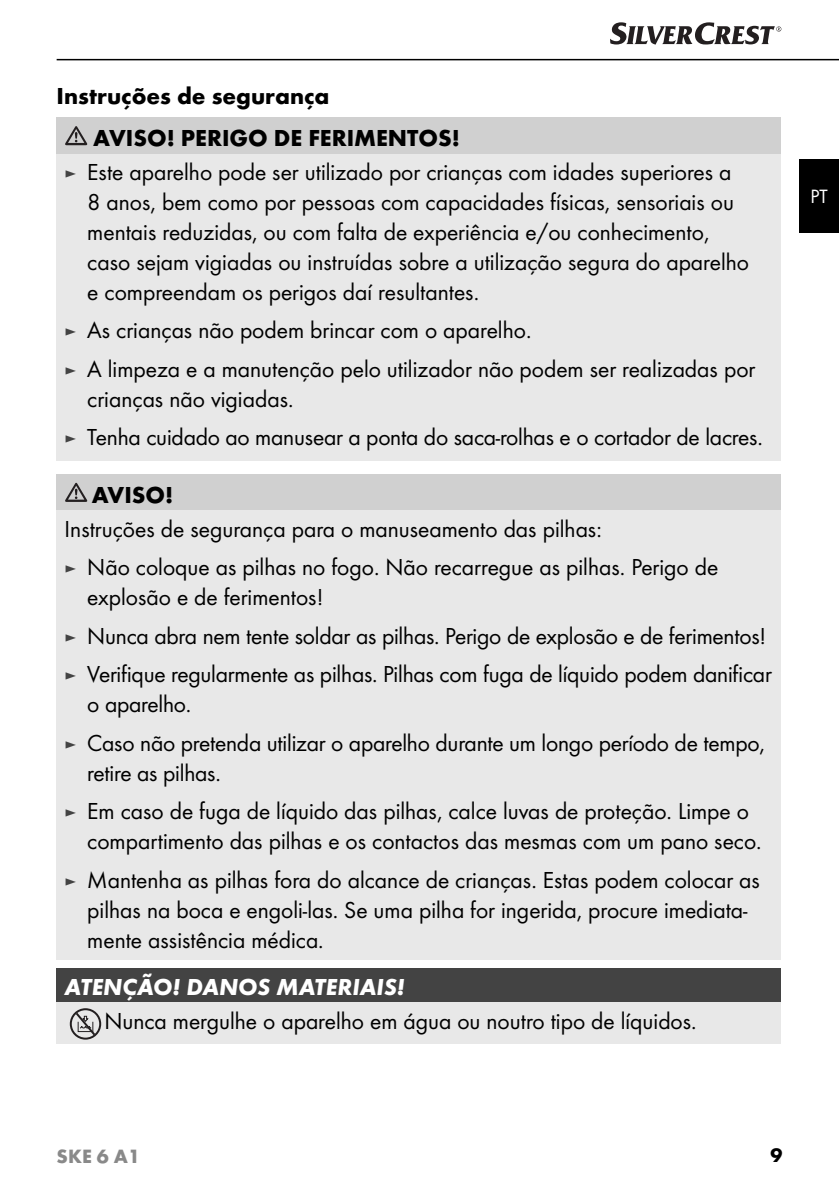
<style>
.page{position:relative;width:839px;height:1191px;background:#fff}
.page>*{position:absolute;margin:0;border:0;box-sizing:border-box;transform-origin:0 0}
.t1{font:24px/38.6px "Futura Boo";color:#000}
.t2{font:700 24px/41.8px "Futura";color:#000}
.t3{font:italic 700 24px "Futura";color:#fff}
.t4{font:700 20px "Futura";color:#898989}
.t5{font:20px "Futura Boo";color:#fff}
.t6{font:700 20px "Futura";color:#000}
.s1{font-size:18px;color:#434343}
</style>
<div class="page">
<div style="left:799px;top:159px;width:40px;height:74px;background:#000"></div>
<hr style="left:57px;top:59px;width:782px;height:1px;background:#000">
<svg style="left:610px;top:22px;width:171px;height:23px"></svg>
<div style="left:57px;top:118px;width:724px;height:36px;background:#d0d0d0"></div>
<div style="left:57px;top:154px;width:724px;height:307px;background:#e8e8e8"></div>
<svg style="left:65px;top:126px;width:22px;height:19px"></svg>
<div style="left:57px;top:474px;width:724px;height:37px;background:#d0d0d0"></div>
<div style="left:57px;top:511px;width:724px;height:449px;background:#e8e8e8"></div>
<svg style="left:65px;top:483px;width:22px;height:19px"></svg>
<div style="left:57px;top:968px;width:724px;height:35px;background:#434343"></div>
<div style="left:57px;top:1003px;width:724px;height:41px;background:#e8e8e8"></div>
<div style="left:70px;top:1008px;width:31px;height:31px;border:2px solid #231f20;border-radius:50%"></div>
<svg style="left:74px;top:1010px;width:23px;height:27px"></svg>
<p class="t2" style="left:93px;top:77px;width:368px;text-indent:-37px">Instruções de segurança<br>AVISO! PERIGO DE FERIMENTOS!</p>
<p class="t1" style="left:87px;top:158px;width:663px;line-height:30px;text-indent:-23px"><span class="s1">►</span> Este aparelho pode ser utilizado por crianças com idades superiores a 8 anos, bem como por pessoas com capacidades físicas, sensoriais ou mentais reduzidas, ou com falta de experiência e/ou conhecimento, caso sejam vigiadas ou instruídas sobre a utilização segura do aparelho e compreendam os perigos daí resultantes.</p>
<p class="t1" style="left:65px;top:312px;width:692px"><span class="s1">►</span> As crianças não podem brincar com o aparelho.<br><span class="s1">►</span> A limpeza e a manutenção pelo utilizador não podem ser realizadas por</p>
<p class="t1" style="left:65px;top:381px;width:700px;text-indent:23px">crianças não vigiadas.<br><span class="s1">►</span> Tenha cuidado ao manusear a ponta do saca-rolhas e o cortador de lacres.</p>
<p class="t2" style="left:92px;top:476px;width:83px">AVISO!</p>
<p class="t1" style="left:65px;top:511px;width:655px">Instruções de segurança para o manuseamento das pilhas:<br><span class="s1">►</span> Não coloque as pilhas no fogo. Não recarregue as pilhas. Perigo de</p>
<p class="t1" style="left:65px;top:579px;width:709px;text-indent:23px">explosão e de ferimentos!<br><span class="s1">►</span> Nunca abra nem tente soldar as pilhas. Perigo de explosão e de ferimentos! <span class="s1">►</span> Verifique regularmente as pilhas. Pilhas com fuga de líquido podem danificar</p>
<p class="t1" style="left:65px;top:686px;width:702px;text-indent:23px">o aparelho.<br><span class="s1">►</span> Caso não pretenda utilizar o aparelho durante um longo período de tempo,</p>
<p class="t1" style="left:65px;top:755px;width:686px;text-indent:23px">retire as pilhas.<br><span class="s1">►</span> Em caso de fuga de líquido das pilhas, calce luvas de proteção. Limpe o</p>
<p class="t1" style="left:65px;top:823px;width:699px;text-align:right">compartimento das pilhas e os contactos das mesmas com um pano seco.<br><span class="s1">►</span> Mantenha as pilhas fora do alcance de crianças. Estas podem colocar as</p>
<p class="t1" style="left:87px;top:896px;width:662px;line-height:30px">pilhas na boca e engoli-las. Se uma pilha for ingerida, procure imediata&shy;mente assistência médica.</p>
<p class="t3" style="left:65px;top:977px;width:342px">ATENÇÃO! DANOS MATERIAIS!</p>
<p class="t1" style="left:104px;top:1003px;width:594px">Nunca mergulhe o aparelho em água ou noutro tipo de líquidos.</p>
<p class="t5" style="left:811px;top:187px;width:19px">PT</p>
<p class="t4" style="left:57px;top:1148px;width:85px">SKE 6 A1</p>
<p class="t6" style="left:771px;top:1148px;width:13px">9</p>
</div>
